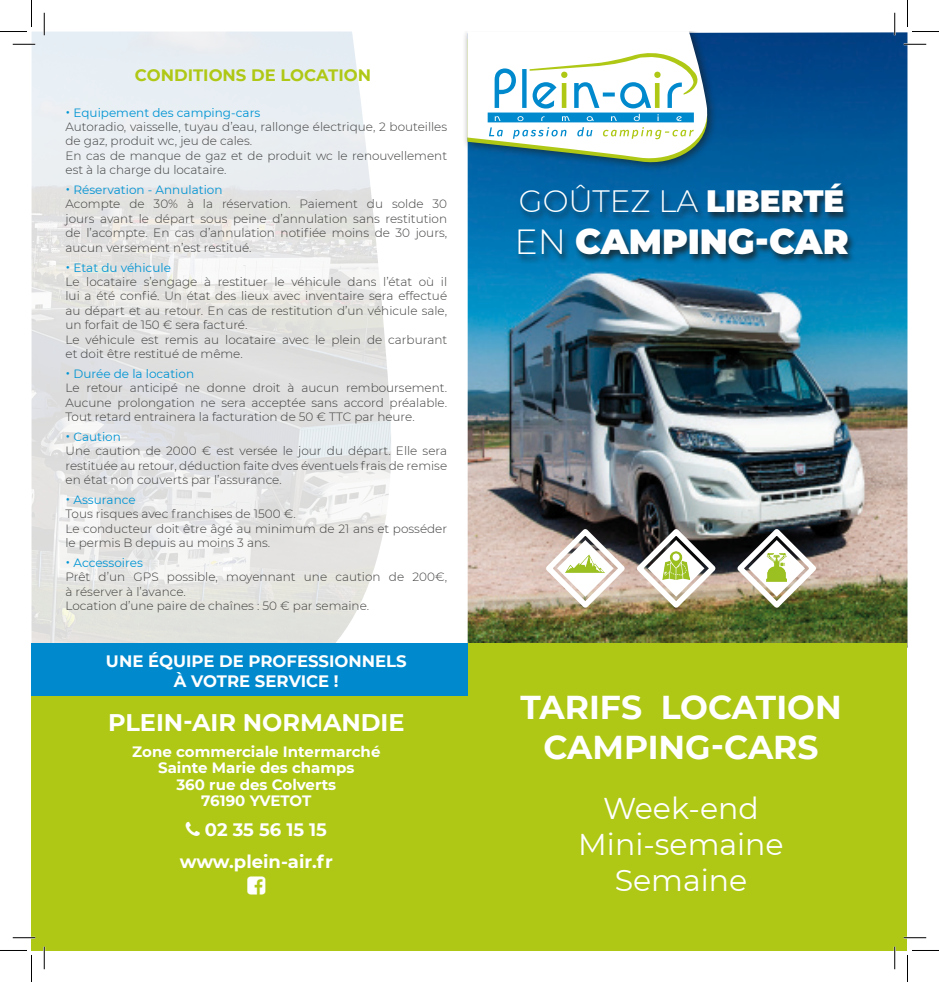
<style>
.page{position:relative;width:939px;height:982px;background:#fff}
.page>*{position:absolute;margin:0;border:0;box-sizing:border-box;transform-origin:0 0}
.t1{font:900 34.8px "Montserrat";color:#fff}
.t2{font:700 33px/39.6px "Montserrat";color:#fff;text-align:center}
.t3{font:300 30.9px "Montserrat";color:#fff}
.t4{font:30px/36px "Montserrat";color:#fff;text-align:center}
.t5{font:700 24px "Montserrat";color:#fff}
.t6{font:700 18px/31.5px "Montserrat";color:#fff}
.t7{font:700 16.5px/19.8px "Montserrat";color:#fff;text-align:center}
.t8{font:700 16.5px "Montserrat";color:#afc816}
.t9{font:700 15px/16.5px "Montserrat";color:#fff;text-align:center}
.t10{font:300 12px/14.4px "Montserrat";color:#3d3d3c}
.s1{font-weight:400;font-size:16.5px;color:#0094d3}
.s2{font-weight:400;color:#0094d3}
.s3{font-weight:900}
.s4{font-weight:300}
</style>
<div class="page">
<img style="left:468px;top:32px;width:439px;height:611px">
<img style="left:32px;top:32px;width:359px;height:611px">
<div style="left:32px;top:643px;width:875px;height:307px;background:#afc816"></div>
<div style="left:462px;top:32px;width:255px;height:140px;background:#1c1c1b;opacity:.6"></div>
<svg style="left:467px;top:32px;width:245px;height:134px"></svg>
<div style="left:516px;top:182px;width:340px;height:82px;background:#1c1c1b;opacity:.75"></div>
<img style="left:541px;top:524px;width:179px;height:88px">
<img style="left:662px;top:552px;width:28px;height:27px">
<img style="left:732px;top:524px;width:89px;height:88px">
<img style="left:766px;top:553px;width:20px;height:28px">
<div style="left:32px;top:643px;width:436px;height:52px;background:#008acd"></div>
<hr style="left:13px;top:43px;width:22px;height:2px;background:#fff">
<hr style="left:904px;top:43px;width:22px;height:2px;background:#fff">
<hr style="left:13px;top:936px;width:22px;height:2px;background:#fff">
<hr style="left:904px;top:936px;width:22px;height:2px;background:#fff">
<hr style="left:43px;top:13px;width:2px;height:22px;background:#fff">
<hr style="left:43px;top:946px;width:2px;height:23px;background:#fff">
<hr style="left:894px;top:13px;width:2px;height:22px;background:#fff">
<hr style="left:894px;top:946px;width:2px;height:23px;background:#fff">
<svg style="left:13px;top:44px;width:22px;height:1px"></svg>
<svg style="left:904px;top:44px;width:22px;height:1px"></svg>
<svg style="left:13px;top:937px;width:22px;height:1px"></svg>
<svg style="left:904px;top:937px;width:22px;height:1px"></svg>
<svg style="left:44px;top:13px;width:1px;height:22px"></svg>
<svg style="left:44px;top:946px;width:1px;height:23px"></svg>
<svg style="left:894px;top:13px;width:1px;height:22px"></svg>
<svg style="left:894px;top:946px;width:1px;height:23px"></svg>
<svg style="left:0;top:0;width:32px;height:32px"></svg>
<svg style="left:0;top:950px;width:32px;height:31px"></svg>
<svg style="left:907px;top:0;width:32px;height:32px"></svg>
<svg style="left:907px;top:950px;width:32px;height:31px"></svg>
<h3 class="t8" style="left:135px;top:63px;width:238px">CONDITIONS DE LOCATION</h3>
<p class="t10" style="left:66px;top:105px;width:383px"><span class="s1">•</span> <span class="s2">Equipement des camping-cars<br></span>Autoradio, vaisselle, tuyau d’eau, rallonge électrique, 2 bouteilles de gaz, produit wc, jeu de cales.<br>En cas de manque de gaz et de produit wc le renouvellement est à la charge du locataire.</p>
<p class="t10" style="left:66px;top:182px;width:383px"><span class="s1">•</span> <span class="s2">Réservation - Annulation<br></span>Acompte de 30% à la réservation. Paiement du solde 30 jours avant le départ sous peine d’annulation sans restitution de l’acompte. En cas d’annulation notifiée moins de 30 jours, aucun versement n’est restitué.</p>
<p class="t10" style="left:66px;top:260px;width:383px"><span class="s1">•</span> <span class="s2">Etat du véhicule<br></span>Le locataire s’engage à restituer le véhicule dans l’état où il lui a été confié. Un état des lieux avec inventaire sera effectué au départ et au retour. En cas de restitution d’un véhicule sale, un forfait de 150 € sera facturé.<br>Le véhicule est remis au locataire avec le plein de carburant et doit être restitué de même.</p>
<p class="t10" style="left:66px;top:366px;width:383px"><span class="s1">•</span> <span class="s2">Durée de la location<br></span>Le retour anticipé ne donne droit à aucun remboursement.<br>Aucune prolongation ne sera acceptée sans accord préalable.<br>Tout retard entrainera la facturation de 50 € TTC par heure.</p>
<p class="t10" style="left:66px;top:429px;width:383px"><span class="s1">•</span> <span class="s2">Caution<br></span>Une caution de 2000 € est versée le jour du départ. Elle sera restituée au retour, déduction faite dves éventuels frais de remise en état non couverts par l’assurance.</p>
<p class="t10" style="left:66px;top:492px;width:383px"><span class="s1">•</span> <span class="s2">Assurance<br></span>Tous risques avec franchises de 1500 €.<br>Le conducteur doit être âgé au minimum de 21 ans et posséder le permis B depuis au moins 3 ans.</p>
<p class="t10" style="left:66px;top:555px;width:383px"><span class="s1">•</span> <span class="s2">Accessoires<br></span>Prêt d’un GPS possible, moyennant une caution de 200€, à réserver à l’avance.<br>Location d’une paire de chaînes : 50 € par semaine.</p>
<h3 class="t7" style="left:106px;top:650px;width:302px">UNE ÉQUIPE DE PROFESSIONNELS<br>À VOTRE SERVICE !</h3>
<h3 class="t5" style="left:108px;top:705px;width:298px">PLEIN-AIR NORMANDIE</h3>
<p class="t9" style="left:132px;top:742px;width:250px">Zone commerciale Intermarché<br>Sainte Marie des champs<br>360 rue des Colverts<br>76190 YVETOT</p>
<h3 class="t6" style="left:180px;top:813px;width:155px;text-indent:25px">02 35 56 15 15 www.plein-air.fr</h3>
<h3 class="t3" style="left:519px;top:180px;width:327px">GOÛTEZ LA <span class="s3">LIBERTÉ</span></h3>
<h1 class="t1" style="left:514px;top:216px;width:336px"><span class="s4">EN</span> CAMPING-CAR</h1>
<h2 class="t2" style="left:520px;top:685px;width:323px">TARIFS LOCATION<br>CAMPING-CARS</h2>
<h3 class="t4" style="left:578px;top:788px;width:207px">Week-end<br>Mini-semaine<br>Semaine</h3>
</div>
